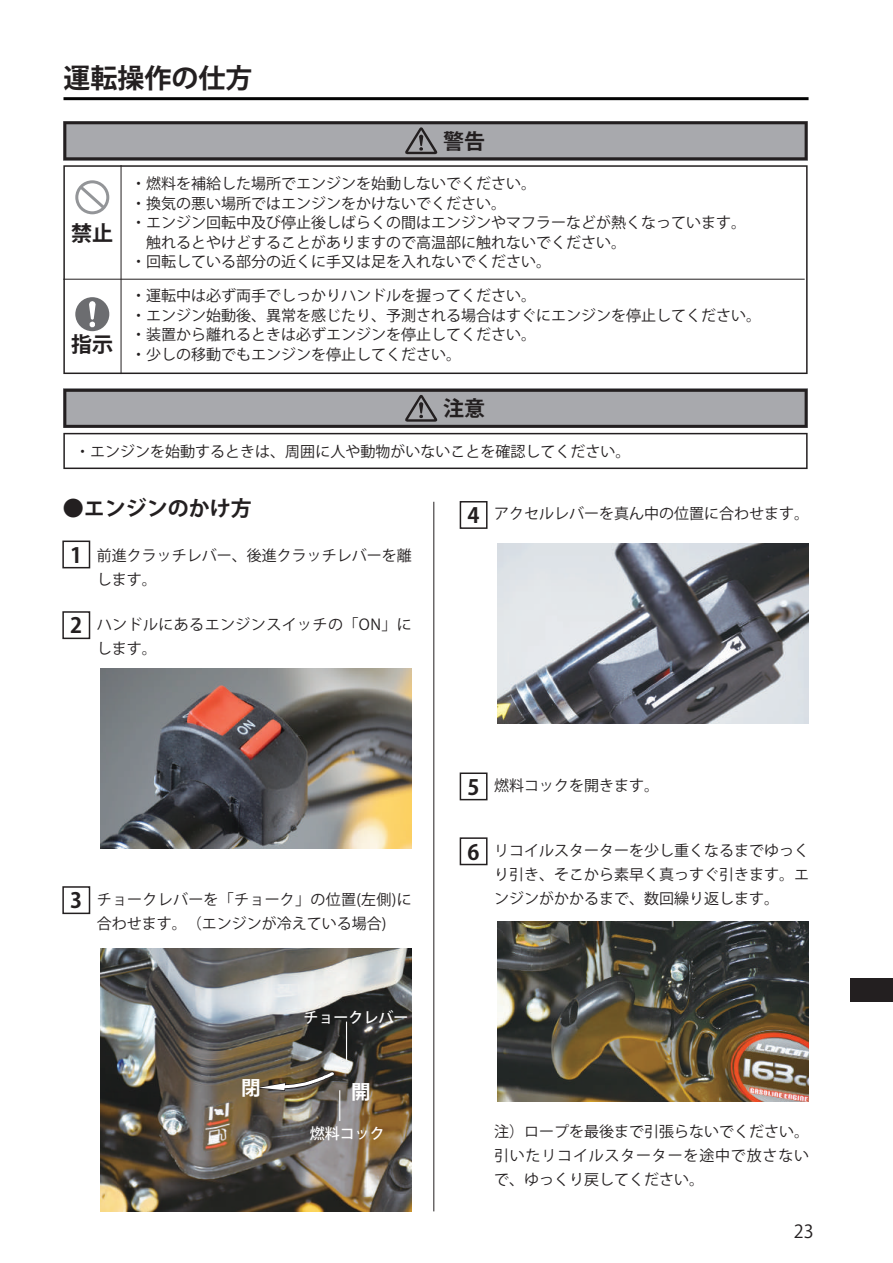
<style>
.page{position:relative;width:893px;height:1263px;background:#fff}
.page>*{position:absolute;margin:0;border:0;box-sizing:border-box;transform-origin:0 0}
.t1{font:700 27px "Koz Go Pr 6 N";color:#231f20}
.t2{font:700 21px "Koz Go Pr 6 N";color:#231f20}
.t3{font:700 19.65px "Koz Go Pr 6 N";color:#fff}
.t4{font:18px "Koz Go Pr 6 N";color:#231f20}
.t5{font:15px/19.5px "Koz Go Pr 6 N";color:#231f20}
.t6{font:15px/24px "Koz Go Pr 6 N";letter-spacing:.03em;color:#231f20}
.t7{font:500 15px "Koz Go Pr 6 N";color:#fff}
.s1{font-weight:700;font-size:21px}
</style>
<div class="page">
<div style="left:850px;top:978px;width:43px;height:23px;background:#231f20"></div>
<img style="left:100px;top:668px;width:311px;height:180px">
<img style="left:100px;top:948px;width:311px;height:263px">
<img style="left:497px;top:922px;width:312px;height:180px">
<img style="left:497px;top:543px;width:312px;height:180px">
<hr style="left:64px;top:97px;width:745px;height:3px;background:#030303">
<svg style="left:248px;top:1071px;width:87px;height:21px;background:#736754"></svg>
<svg style="left:63px;top:165px;width:745px;height:209px"></svg>
<svg style="left:63px;top:121px;width:745px;height:39px;background:#929296"></svg>
<svg style="left:75px;top:180px;width:34px;height:34px"></svg>
<div style="left:75px;top:297px;width:34px;height:34px;background:#6c6d70;border-radius:50%"></div>
<svg style="left:89px;top:301px;width:7px;height:26px"></svg>
<hr style="left:121px;top:165px;width:1px;height:209px;background:#231f20">
<hr style="left:63px;top:279px;width:742px;height:1px;background:#231f20">
<svg style="left:63px;top:389px;width:745px;height:80px"></svg>
<hr style="left:434px;top:502px;width:1px;height:709px;background:#231f20">
<div style="left:62px;top:540px;width:28px;height:28px;border:2px solid #231f20"></div>
<div style="left:62px;top:611px;width:28px;height:28px;border:2px solid #231f20"></div>
<div style="left:62px;top:886px;width:28px;height:28px;border:2px solid #231f20"></div>
<div style="left:460px;top:501px;width:28px;height:28px;border:2px solid #231f20"></div>
<div style="left:460px;top:772px;width:28px;height:28px;border:2px solid #231f20"></div>
<div style="left:460px;top:837px;width:28px;height:28px;border:2px solid #231f20"></div>
<hr style="left:346px;top:1022px;width:1px;height:38px;background:#fff">
<hr style="left:339px;top:1090px;width:1px;height:31px;background:#fff">
<h1 class="t1" style="left:64px;top:63px;width:190px">運転操作の仕方</h1>
<h2 class="t2" style="left:443px;top:129px;width:43px">警告</h2>
<h2 class="t2" style="left:71px;top:221px;width:44px">禁止</h2>
<h2 class="t2" style="left:71px;top:332px;width:43px">指示</h2>
<p class="t5" style="left:131px;top:174px;width:617px">・燃料を補給した場所でエンジンを始動しないでください。<br>・換気の悪い場所ではエンジンをかけないでください。<br>・エンジン回転中及び停止後しばらくの間はエンジンやマフラーなどが熱くなっています。　触れるとやけどすることがありますので高温部に触れないでください。<br>・回転している部分の近くに手又は足を入れないでください。</p>
<p class="t5" style="left:131px;top:286px;width:632px">・運転中は必ず両手でしっかりハンドルを握ってください。<br>・エンジン始動後、異常を感じたり、予測される場合はすぐにエンジンを停止してください。・装置から離れるときは必ずエンジンを停止してください。<br>・少しの移動でもエンジンを停止してください。</p>
<h2 class="t2" style="left:443px;top:397px;width:43px">注意</h2>
<p class="t5" style="left:75px;top:442px;width:557px">・エンジンを始動するときは、周囲に人や動物がいないことを確認してください。</p>
<h2 class="t2" style="left:63px;top:497px;width:190px">●エンジンのかけ方</h2>
<h2 class="t2" style="left:70px;top:543px;width:14px">1</h2>
<h2 class="t2" style="left:70px;top:614px;width:14px">2</h2>
<p class="t5" style="left:97px;top:543px;width:316px;line-height:24px">前進クラッチレバー、後進クラッチレバーを離します。</p>
<p class="t6" style="left:97px;top:613px;width:317px">ハンドルにあるエンジンスイッチの「ON」にします。</p>
<h2 class="t2" style="left:70px;top:889px;width:14px">3</h2>
<p class="t5" style="left:97px;top:888px;width:316px;line-height:24px">チョークレバーを「チョーク」の位置(左側)に合わせます。（エンジンが冷えている場合)</p>
<p class="t7" style="left:304px;top:1009px;width:107px">チョークレバー</p>
<h3 class="t3" style="left:241px;top:1077px;width:21px">閉</h3>
<h3 class="t3" style="left:351px;top:1081px;width:21px">開</h3>
<p class="t7" style="left:310px;top:1125px;width:76px">燃料コック</p>
<p class="t5" style="left:468px;top:504px;width:343px"><span class="s1">4</span> アクセルレバーを真ん中の位置に合わせます。</p>
<p class="t5" style="left:468px;top:776px;width:193px"><span class="s1">5</span> 燃料コックを開きます。</p>
<h2 class="t2" style="left:468px;top:840px;width:14px">6</h2>
<p class="t5" style="left:494px;top:838px;width:316px;line-height:24px;text-align:justify">リコイルスターターを少し重くなるまでゆっくり引き、そこから素早く真っすぐ引きます。エンジンがかかるまで、数回繰り返します。</p>
<p class="t5" style="left:494px;top:1119px;width:317px;line-height:24px;text-align:justify">注）ロープを最後まで引張らないでください。引いたリコイルスターターを途中で放さないで、ゆっくり戻してください。</p>
<p class="t4" style="left:794px;top:1221px;width:21px">23</p>
</div>
